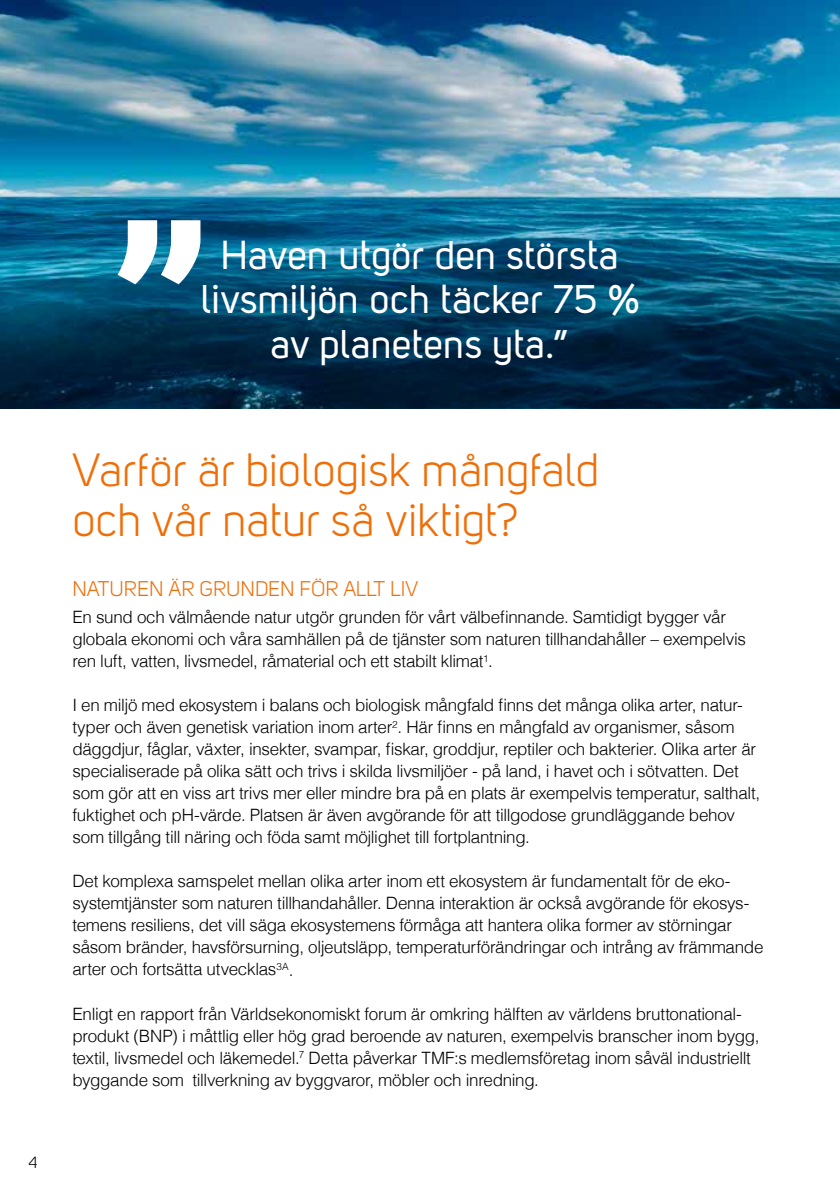
<style>
.page{position:relative;width:840px;height:1191px;background:#fff}
.page>*{position:absolute;margin:0;border:0;box-sizing:border-box;transform-origin:0 0}
.t1{font:46px/50px "Uni Sans Book";color:#ef6e07}
.t2{font:40px/44px "Uni Sans Regular";letter-spacing:.005em;color:#fff;text-align:center}
.t3{font:21px "Uni Sans Book";color:#ef6e07}
.t4{font:300 17px/22px "Helvetica";letter-spacing:-.02em;color:#000}
.t5{font:16px "Uni Sans Book";color:#000}
</style>
<div class="page">
<img style="left:0;top:0;width:839px;height:174px">
<svg style="left:0;top:174px;width:839px;height:234px;background:#115272"></svg>
<svg style="left:117px;top:220px;width:83px;height:64px"></svg>
<p class="t5" style="left:28px;top:1153px;width:10px">4</p>
<h2 class="t2" style="left:201px;top:233px;width:439px">Haven utgör den största livsmiljön och täcker 75 % av planetens yta.”</h2>
<h1 class="t1" style="left:72px;top:445px;width:528px">Varför är biologisk mångfald och vår natur så viktigt?</h1>
<p class="t3" style="left:72px;top:576px;width:347px">NATUREN ÄR GRUNDEN FÖR ALLT LIV</p>
<p class="t4" style="left:72px;top:605px;width:674px">En sund och välmående natur utgör grunden för vårt välbefinnande. Samtidigt bygger vår globala ekonomi och våra samhällen på de tjänster som naturen tillhandahåller – exempelvis ren luft, vatten, livsmedel, råmaterial och ett stabilt klimat<sup>1</sup>.</p>
<p class="t4" style="left:72px;top:693px;width:689px">I en miljö med ekosystem i balans och biologisk mångfald finns det många olika arter, natur&shy;typer och även genetisk variation inom arter<sup>2</sup>. Här finns en mångfald av organismer, såsom däggdjur, fåglar, växter, insekter, svampar, fiskar, groddjur, reptiler och bakterier. Olika arter är specialiserade på olika sätt och trivs i skilda livsmiljöer - på land, i havet och i sötvatten. Det som gör att en viss art trivs mer eller mindre bra på en plats är exempelvis temperatur, salthalt, fuktighet och pH-värde. Platsen är även avgörande för att tillgodose grundläggande behov som tillgång till näring och föda samt möjlighet till fortplantning.</p>
<p class="t4" style="left:72px;top:869px;width:692px">Det komplexa samspelet mellan olika arter inom ett ekosystem är fundamentalt för de eko&shy;systemtjänster som naturen tillhandahåller. Denna interaktion är också avgörande för ekosys&shy;temens resiliens, det vill säga ekosystemens förmåga att hantera olika former av störningar såsom bränder, havsförsurning, oljeutsläpp, temperaturförändringar och intrång av främmande arter och fortsätta utvecklas<sup>3A</sup>.</p>
<p class="t4" style="left:72px;top:1001px;width:688px">Enligt en rapport från Världsekonomiskt forum är omkring hälften av världens bruttonational&shy;produkt (BNP) i måttlig eller hög grad beroende av naturen, exempelvis branscher inom bygg, textil, livsmedel och läkemedel.<sup>7</sup> Detta påverkar TMF:s medlemsföretag inom såväl industriellt byggande som tillverkning av byggvaror, möbler och inredning.</p>
</div>
